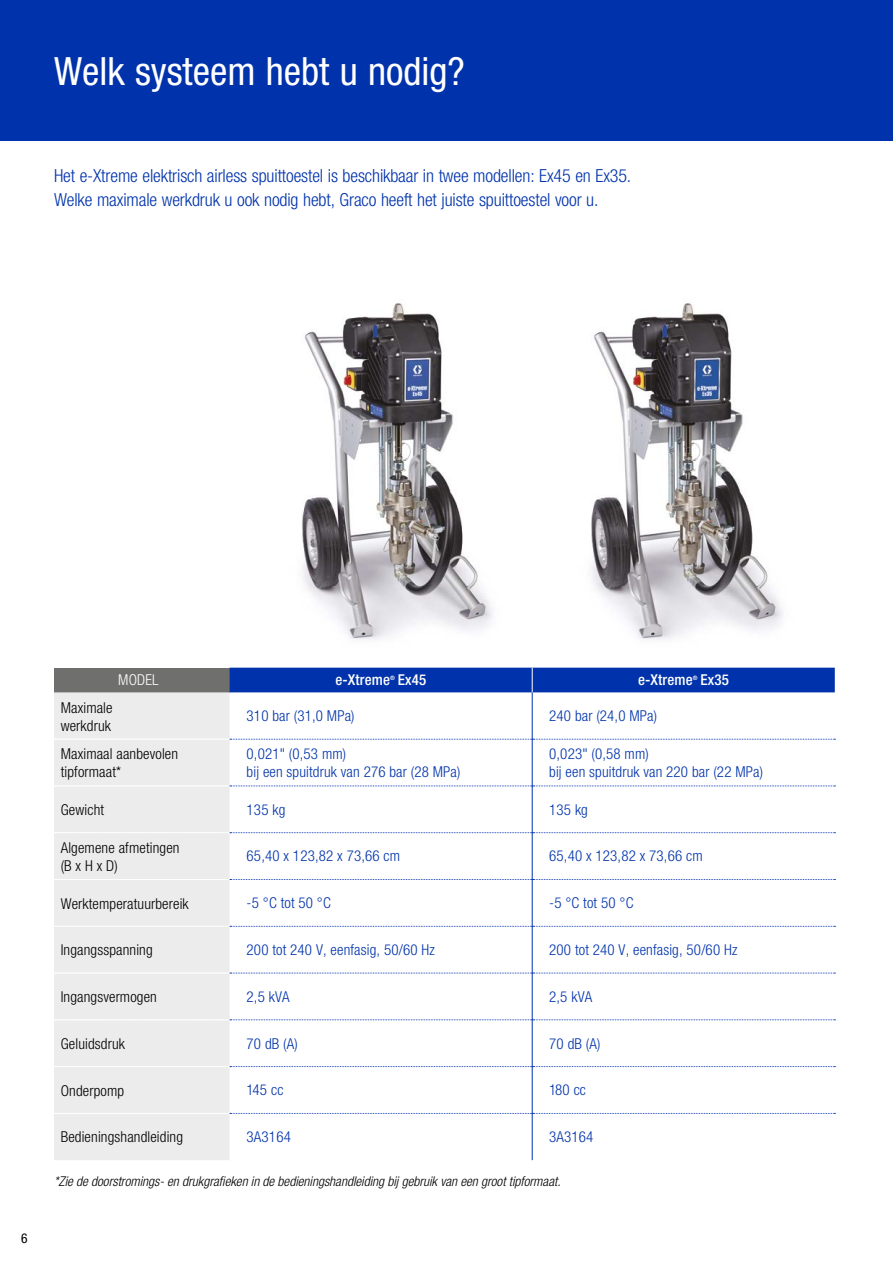
<style>
.page{position:relative;width:893px;height:1263px;background:#fff}
.page>*{position:absolute;margin:0;border:0;box-sizing:border-box;transform-origin:0 0}
.t1{font:condensed 39px "Helvetica Neue LT Std";color:#fff}
.t2{font:300 condensed 18px/24px "Helvetica Neue LT Std";letter-spacing:-.005em;color:#0033ab}
.t3{font:300 condensed 15px/18px "Helvetica Neue LT Std";letter-spacing:.01em;color:#0033ab}
.t4{font:300 condensed 15px/18px "Helvetica Neue LT Std";letter-spacing:.01em;color:#000}
.t5{font:500 condensed 15px "Helvetica Neue LT Std";letter-spacing:.01em;color:#fff}
.t6{font:300 condensed 15px "Helvetica Neue LT Std";letter-spacing:.01em;color:#fff}
.t7{font:italic 300 condensed 13.5px "Helvetica Neue LT Std";color:#000}
.t8{font:condensed 13.5px "Helvetica Neue LT Std";color:#000}
.t9{font:500 condensed 6px "Helvetica Neue LT Std";color:#fff}
</style>
<div class="page">
<div style="left:0;top:0;width:893px;height:140px;background:#0033ab"></div>
<img style="left:590px;top:303px;width:193px;height:337px">
<img style="left:301px;top:303px;width:192px;height:337px">
<div style="left:54px;top:668px;width:176px;height:24px;background:#6f6f6e"></div>
<div style="left:54px;top:692px;width:176px;height:468px;background:#ececec"></div>
<svg style="left:54px;top:739px;width:781px;height:1px"></svg>
<svg style="left:54px;top:785px;width:781px;height:1px"></svg>
<svg style="left:54px;top:832px;width:781px;height:1px"></svg>
<svg style="left:54px;top:879px;width:781px;height:1px"></svg>
<svg style="left:54px;top:926px;width:781px;height:1px"></svg>
<svg style="left:54px;top:973px;width:781px;height:1px"></svg>
<svg style="left:54px;top:1019px;width:781px;height:1px"></svg>
<svg style="left:54px;top:1066px;width:781px;height:1px"></svg>
<svg style="left:54px;top:1113px;width:781px;height:1px"></svg>
<div style="left:230px;top:668px;width:605px;height:24px;background:#0033ab"></div>
<hr style="left:532px;top:692px;width:1px;height:47px;background:#0033ab">
<hr style="left:532px;top:739px;width:1px;height:47px;background:#0033ab">
<hr style="left:532px;top:786px;width:1px;height:47px;background:#0033ab">
<hr style="left:532px;top:833px;width:1px;height:46px;background:#0033ab">
<hr style="left:532px;top:879px;width:1px;height:47px;background:#0033ab">
<hr style="left:532px;top:926px;width:1px;height:47px;background:#0033ab">
<hr style="left:532px;top:973px;width:1px;height:47px;background:#0033ab">
<hr style="left:532px;top:1020px;width:1px;height:46px;background:#0033ab">
<hr style="left:532px;top:1066px;width:1px;height:47px;background:#0033ab">
<hr style="left:532px;top:1113px;width:1px;height:47px;background:#0033ab">
<h1 class="t1" style="left:54px;top:49px;width:412px">Welk systeem hebt u nodig?</h1>
<p class="t2" style="left:54px;top:164px;width:579px">Het e-Xtreme elektrisch airless spuittoestel is beschikbaar in twee modellen: Ex45 en Ex35.<br>Welke maximale werkdruk u ook nodig hebt, Graco heeft het juiste spuittoestel voor u.</p>
<p class="t8" style="left:21px;top:1230px;width:8px">6</p>
<p class="t6" style="left:118px;top:671px;width:42px">MODEL</p>
<p class="t5" style="left:335px;top:671px;width:56px">e-Xtreme</p>
<p class="t9" style="left:390px;top:675px;width:6px">®</p>
<p class="t5" style="left:398px;top:671px;width:30px">Ex45</p>
<p class="t5" style="left:638px;top:671px;width:56px">e-Xtreme</p>
<p class="t9" style="left:693px;top:675px;width:6px">®</p>
<p class="t5" style="left:700px;top:671px;width:30px">Ex35</p>
<p class="t4" style="left:61px;top:698px;width:53px">Maximale werkdruk</p>
<p class="t3" style="left:247px;top:707px;width:109px">310 bar (31,0 MPa)</p>
<p class="t3" style="left:549px;top:707px;width:109px">240 bar (24,0 MPa)</p>
<p class="t4" style="left:61px;top:745px;width:119px">Maximaal aanbevolen tipformaat*</p>
<p class="t3" style="left:247px;top:744px;width:215px">0,021" (0,53 mm)<br>bij een spuitdruk van 276 bar (28 MPa)</p>
<p class="t3" style="left:549px;top:744px;width:215px">0,023" (0,58 mm)<br>bij een spuitdruk van 220 bar (22 MPa)</p>
<p class="t4" style="left:61px;top:801px;width:45px">Gewicht</p>
<p class="t3" style="left:247px;top:800px;width:40px">135 kg</p>
<p class="t3" style="left:549px;top:800px;width:40px">135 kg</p>
<p class="t4" style="left:61px;top:838px;width:120px">Algemene afmetingen (B x H x D)</p>
<p class="t3" style="left:247px;top:847px;width:155px">65,40 x 123,82 x 73,66 cm</p>
<p class="t3" style="left:549px;top:847px;width:155px">65,40 x 123,82 x 73,66 cm</p>
<p class="t4" style="left:61px;top:894px;width:129px">Werktemperatuurbereik</p>
<p class="t3" style="left:247px;top:894px;width:86px">-5 °C tot 50 °C</p>
<p class="t3" style="left:549px;top:894px;width:86px">-5 °C tot 50 °C</p>
<p class="t4" style="left:61px;top:941px;width:94px">Ingangsspanning</p>
<p class="t3" style="left:247px;top:940px;width:190px">200 tot 240 V, eenfasig, 50/60 Hz</p>
<p class="t3" style="left:549px;top:940px;width:190px">200 tot 240 V, eenfasig, 50/60 Hz</p>
<p class="t4" style="left:61px;top:988px;width:98px">Ingangsvermogen</p>
<p class="t3" style="left:247px;top:987px;width:45px">2,5 kVA</p>
<p class="t3" style="left:549px;top:987px;width:45px">2,5 kVA</p>
<p class="t4" style="left:61px;top:1034px;width:66px">Geluidsdruk</p>
<p class="t3" style="left:247px;top:1034px;width:53px">70 dB (A)</p>
<p class="t3" style="left:549px;top:1034px;width:53px">70 dB (A)</p>
<p class="t4" style="left:61px;top:1081px;width:65px">Onderpomp</p>
<p class="t3" style="left:247px;top:1081px;width:38px">145 cc</p>
<p class="t3" style="left:549px;top:1081px;width:38px">180 cc</p>
<p class="t4" style="left:61px;top:1128px;width:124px">Bedieningshandleiding</p>
<p class="t3" style="left:247px;top:1128px;width:46px">3A3164</p>
<p class="t3" style="left:549px;top:1128px;width:46px">3A3164</p>
<p class="t7" style="left:54px;top:1173px;width:508px">*Zie de doorstromings- en drukgrafieken in de bedieningshandleiding bij gebruik van een groot tipformaat.</p>
</div>
